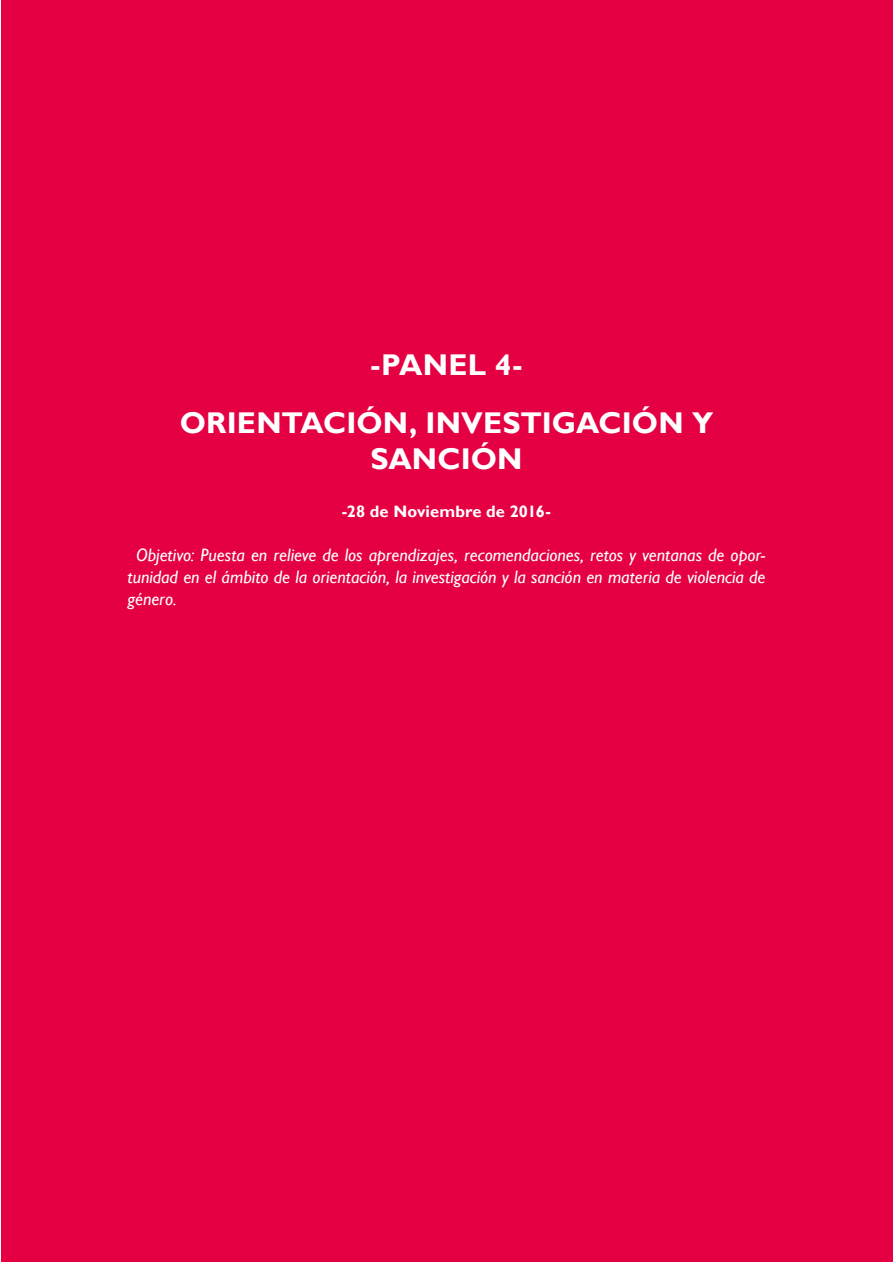
<style>
.page{position:relative;width:893px;height:1263px;background:#fff}
.page>*{position:absolute;margin:0;border:0;box-sizing:border-box;transform-origin:0 0}
.t1{font:700 30px/58.5px "Gill Sans";letter-spacing:.005em;color:#fff;text-align:center}
.t2{font:italic 18px/21.6px "Gill Sans";color:#fff;text-align:justify}
.t3{font:700 16.5px "Gill Sans";letter-spacing:.005em;color:#fff}
</style>
<div class="page">
<div style="left:1px;top:1px;width:891px;height:1261px;background:#e40042"></div>
<h1 class="t1" style="left:180px;top:336px;width:535px">-PANEL 4-<br>ORIENTACIÓN, INVESTIGACIÓN Y</h1>
<h1 class="t1" style="left:370px;top:431px;width:154px">SANCIÓN</h1>
<p class="t3" style="left:342px;top:501px;width:211px">-28 de Noviembre de 2016-</p>
<p class="t2" style="left:128px;top:545px;width:639px;text-indent:8px">Objetivo: Puesta en relieve de los aprendizajes, recomendaciones, retos y ventanas de opor&shy;tunidad en el ámbito de la orientación, la investigación y la sanción en materia de violencia de género.</p>
</div>
